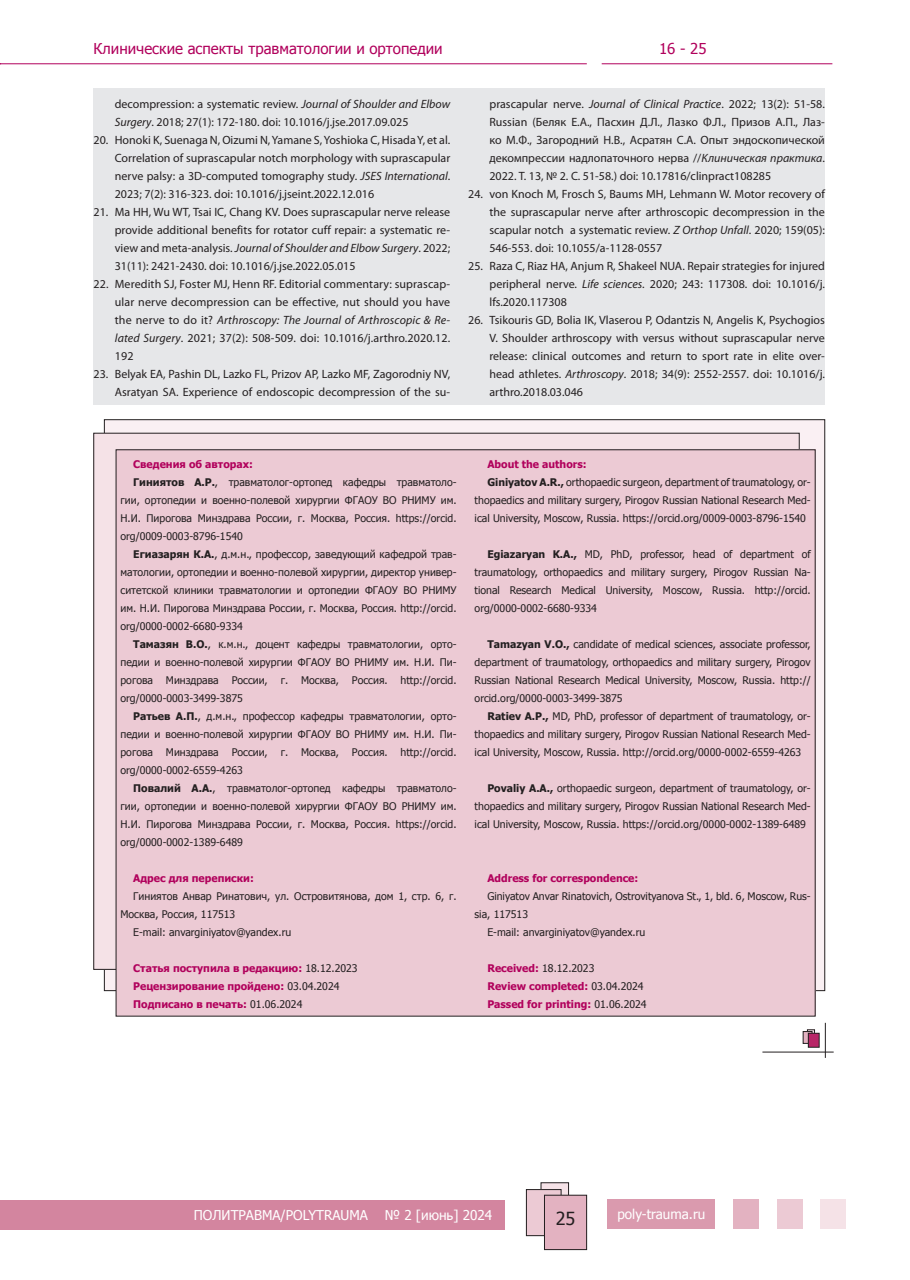
<style>
.page{position:relative;width:910px;height:1280px;background:#fff}
.page>*{position:absolute;margin:0;border:0;box-sizing:border-box;transform-origin:0 0}
.t1{font:18px "Tahoma";color:#231f20}
.t2{font:15px "Tahoma";color:#b1015c}
.t3{font:13.5px "Tahoma";color:#fff}
.t4{font:12px/18px "Myriad Pro";color:#231f20;text-align:justify}
.t5{font:10.5px/18px "Tahoma";color:#231f20;text-align:justify}
.t6{font:700 10.5px/18px "Tahoma";color:#b1015c}
.s1{font-style:italic}
.s2{font-weight:700}
.s3{font-weight:400;color:#231f20}
</style>
<div class="page">
<div style="left:607px;top:1198px;width:107px;height:30px;background:#da9aae"></div>
<div style="left:733px;top:1198px;width:26px;height:30px;background:#e3b2c1"></div>
<div style="left:777px;top:1198px;width:26px;height:30px;background:#eccad4"></div>
<div style="left:821px;top:1198px;width:25px;height:30px;background:#f5e2e7"></div>
<div style="left:0;top:1200px;width:505px;height:29px;background:#d3859f"></div>
<div style="left:541px;top:1183px;width:28px;height:36px;background:#f5e2e7"></div>
<div style="left:541px;top:1182px;width:28px;height:37px;border:1px solid #231f20"></div>
<div style="left:526px;top:1189px;width:35px;height:47px;background:#eccad4"></div>
<div style="left:526px;top:1189px;width:35px;height:47px;border:1px solid #231f20"></div>
<div style="left:544px;top:1195px;width:43px;height:54px;background:#e3b2c1"></div>
<div style="left:544px;top:1195px;width:43px;height:55px;border:1px solid #231f20"></div>
<hr style="left:0;top:63px;width:587px;height:1px;background:#b1015c">
<hr style="left:602px;top:63px;width:230px;height:1px;background:#b1015c">
<div style="left:94px;top:88px;width:731px;height:317px;background:#e6e7e9"></div>
<div style="left:104px;top:420px;width:721px;height:571px;background:#faf0f3"></div>
<div style="left:94px;top:433px;width:705px;height:536px;background:#f5e2e7"></div>
<div style="left:116px;top:450px;width:699px;height:566px;background:#eccad4"></div>
<div style="left:807px;top:1030px;width:7px;height:9px;background:#675e61"></div>
<div style="left:807px;top:1030px;width:8px;height:9px;border:1px solid #231f20"></div>
<svg style="left:805px;top:1033px;width:3px;height:8px"></svg>
<div style="left:803px;top:1031px;width:9px;height:12px;border:1px solid #231f20"></div>
<div style="left:808px;top:1033px;width:11px;height:14px;background:#b82768"></div>
<div style="left:808px;top:1033px;width:11px;height:14px;border:1px solid #231f20"></div>
<hr style="left:762px;top:1052px;width:72px;height:1px;background:#231f20">
<hr style="left:825px;top:1023px;width:1px;height:35px;background:#231f20">
<h2 class="t2" style="left:94px;top:38px;width:351px">Клинические аспекты травматологии и ортопедии</h2>
<h2 class="t2" style="left:659px;top:38px;width:49px">16 - 25</h2>
<p class="t4" style="left:115px;top:95px;width:337px">decompression: a systematic review. <span class="s1">Journal of Shoulder and Elbow<br>Surgery</span>. 2018; 27(1): 172-180. doi: 10.1016/j.jse.2017.09.025</p>
<p class="t4" style="left:115px;top:131px;width:337px;text-indent:-21px">20. Honoki K, Suenaga N, Oizumi N, Yamane S, Yoshioka C, Hisada Y, et al.<br>Correlation of suprascapular notch morphology with suprascapular nerve palsy: a 3D-computed tomography study. <span class="s1">JSES International</span>.<br>2023; 7(2): 316-323. doi: 10.1016/j.jseint.2022.12.016</p>
<p class="t4" style="left:115px;top:203px;width:337px;text-indent:-21px">21. Ma HH, Wu WT, Tsai IC, Chang KV. Does suprascapular nerve release provide additional benefits for rotator cuff repair: a systematic re&shy;view and meta-analysis. <span class="s1">Journal of Shoulder and Elbow Surgery</span>. 2022; 31(11): 2421-2430. doi: 10.1016/j.jse.2022.05.015</p>
<p class="t4" style="left:115px;top:275px;width:337px;text-indent:-21px">22. Meredith SJ, Foster MJ, Henn RF. Editorial commentary: suprascap&shy;ular nerve decompression can be effective, nut should you have the nerve to do it? <span class="s1">Arthroscopy: The Journal of Arthroscopic &amp; Re&shy;lated Surgery</span>. 2021; 37(2): 508-509. doi: 10.1016/j.arthro.2020.12.<br>192</p>
<p class="t4" style="left:94px;top:365px;width:358px;text-align:right">23. Belyak EA, Pashin DL, Lazko FL, Prizov AP, Lazko MF, Zagorodniy NV,<br>Asratyan SA. Eхperience of endoscopic decompression of the su-</p>
<p class="t4" style="left:489px;top:95px;width:337px">prascapular nerve. <span class="s1">Journal of Clinical Practice</span>. 2022; 13(2): 51-58.<br>Russian (Беляк Е.А., Пасхин Д.Л., Лазко Ф.Л., Призов А.П., Лаз&shy;ко М.Ф., Загородний Н.В., Асратян С.А. Опыт эндоскопической декомпрессии надлопаточного нерва //<span class="s1">Клиническая практика</span>.<br>2022. T. 13, № 2. С. 51-58.) doi: 10.17816/clinpract108285</p>
<p class="t4" style="left:489px;top:185px;width:337px;text-indent:-21px">24. von Knoch M, Frosch S, Baums MH, Lehmann W. Motor recovery of the suprascapular nerve after arthroscopic decompression in the scapular notch a systematic review. <span class="s1">Z Orthop Unfall</span>. 2020; 159(05):<br>546-553. doi: 10.1055/a-1128-0557</p>
<p class="t4" style="left:489px;top:257px;width:337px;text-indent:-21px">25. Raza C, Riaz HA, Anjum R, Shakeel NUA. Repair strategies for injured peripheral nerve. <span class="s1">Life sciences</span>. 2020; 243: 117308. doi: 10.1016/j. lfs.2020.117308</p>
<p class="t4" style="left:489px;top:311px;width:337px;text-indent:-21px">26. Tsikouris GD, Bolia IK, Vlaserou P, Odantzis N, Angelis K, Psychogios V. Shoulder arthroscopy with versus without suprascapular nerve release: clinical outcomes and return to sport rate in elite over&shy;head athletes. <span class="s1">Arthroscopy</span>. 2018; 34(9): 2552-2557. doi: 10.1016/j. arthro.2018.03.046</p>
<p class="t6" style="left:133px;top:455px;width:121px">Сведения об авторах:</p>
<p class="t5" style="left:133px;top:473px;width:325px"><span class="s2">Гиниятов А.Р.</span>, травматолог-ортопед кафедры травматоло-</p>
<p class="t5" style="left:120px;top:491px;width:338px">гии, ортопедии и военно-полевой хирургии ФГАОУ ВО РНИМУ им.</p>
<p class="t5" style="left:120px;top:509px;width:338px">Н.И. Пирогова Минздрава России, г. Москва, Россия. https://orcid.</p>
<p class="t5" style="left:120px;top:527px;width:124px">org/0009-0003-8796-1540</p>
<p class="t5" style="left:133px;top:545px;width:325px"><span class="s2">Егиазарян К.А.</span>, д.м.н., профессор, заведующий кафедрой трав-</p>
<p class="t5" style="left:120px;top:563px;width:338px">матологии, ортопедии и военно-полевой хирургии, директор универ-</p>
<p class="t5" style="left:120px;top:581px;width:338px">ситетской клиники травматологии и ортопедии ФГАОУ ВО РНИМУ</p>
<p class="t5" style="left:120px;top:599px;width:338px">им. Н.И. Пирогова Минздрава России, г. Москва, Россия. http://orcid.</p>
<p class="t5" style="left:120px;top:617px;width:124px">org/0000-0002-6680-9334</p>
<p class="t5" style="left:133px;top:635px;width:325px"><span class="s2">Тамазян В.О.</span>, к.м.н., доцент кафедры травматологии, орто-</p>
<p class="t5" style="left:120px;top:653px;width:338px">педии и военно-полевой хирургии ФГАОУ ВО РНИМУ им. Н.И. Пи-</p>
<p class="t5" style="left:120px;top:671px;width:338px">рогова Минздрава России, г. Москва, Россия. http://orcid.</p>
<p class="t5" style="left:120px;top:689px;width:124px">org/0000-0003-3499-3875</p>
<p class="t5" style="left:133px;top:707px;width:325px"><span class="s2">Ратьев А.П.</span>, д.м.н., профессор кафедры травматологии, орто-</p>
<p class="t5" style="left:120px;top:725px;width:338px">педии и военно-полевой хирургии ФГАОУ ВО РНИМУ им. Н.И. Пи-</p>
<p class="t5" style="left:120px;top:743px;width:338px">рогова Минздрава России, г. Москва, Россия. http://orcid.</p>
<p class="t5" style="left:120px;top:761px;width:124px">org/0000-0002-6559-4263</p>
<p class="t5" style="left:133px;top:779px;width:325px"><span class="s2">Повалий А.А.</span>, травматолог-ортопед кафедры травматоло-</p>
<p class="t5" style="left:120px;top:797px;width:338px">гии, ортопедии и военно-полевой хирургии ФГАОУ ВО РНИМУ им.</p>
<p class="t5" style="left:120px;top:815px;width:338px">Н.И. Пирогова Минздрава России, г. Москва, Россия. https://orcid.</p>
<p class="t5" style="left:120px;top:833px;width:124px">org/0000-0002-1389-6489</p>
<p class="t6" style="left:133px;top:868px;width:122px">Адрес для переписки:</p>
<p class="t5" style="left:133px;top:887px;width:325px">Гиниятов Анвар Ринатович, ул. Островитянова, дом 1, стр. 6, г.</p>
<p class="t5" style="left:120px;top:905px;width:116px">Москва, Россия, 117513</p>
<p class="t5" style="left:133px;top:923px;width:160px">E-mail: anvarginiyatov@yandex.ru</p>
<p class="t6" style="left:133px;top:958px;width:226px">Статья поступила в редакцию: <span class="s3">18.12.2023<br></span>Рецензирование пройдено: <span class="s3">03.04.2024<br></span>Подписано в печать: <span class="s3">01.06.2024</span></p>
<p class="t6" style="left:487px;top:454px;width:101px">About the authors:</p>
<p class="t5" style="left:487px;top:473px;width:325px"><span class="s2">Giniyatov A.R.,</span> orthopaedic surgeon, department of traumatology, or-</p>
<p class="t5" style="left:475px;top:491px;width:338px">thopaedics and military surgery, Pirogov Russian National Research Med-</p>
<p class="t5" style="left:475px;top:509px;width:333px">ical University, Moscow, Russia. https://orcid.org/0009-0003-8796-1540</p>
<p class="t5" style="left:475px;top:545px;width:338px;text-indent:13px"><span class="s2">Egiazaryan K.A.,</span> MD, PhD, professor, head of department of traumatology, orthopaedics and military surgery, Pirogov Russian Na&shy;tional Research Medical University, Moscow, Russia. http://orcid. org/0000-0002-6680-9334</p>
<p class="t5" style="left:475px;top:635px;width:338px;text-indent:13px"><span class="s2">Tamazyan V.O.,</span> candidate of medical sciences, associate professor, department of traumatology, orthopaedics and military surgery, Pirogov Russian National Research Medical University, Moscow, Russia. http:// orcid.org/0000-0003-3499-3875</p>
<p class="t5" style="left:475px;top:707px;width:338px;text-indent:13px"><span class="s2">Ratiev A.P.,</span> MD, PhD, professor of department of traumatology, or&shy;thopaedics and military surgery, Pirogov Russian National Research Med&shy;ical University, Moscow, Russia. http://orcid.org/0000-0002-6559-4263</p>
<p class="t5" style="left:475px;top:779px;width:338px;text-indent:13px"><span class="s2">Povaliy A.A.,</span> orthopaedic surgeon, department of traumatology, or&shy;thopaedics and military surgery, Pirogov Russian National Research Med&shy;ical University, Moscow, Russia. https://orcid.org/0000-0002-1389-6489</p>
<p class="t6" style="left:487px;top:868px;width:152px">Address for correspondence:</p>
<p class="t5" style="left:487px;top:887px;width:325px">Giniyatov Anvar Rinatovich, Ostrovityanova St., 1, bld. 6, Moscow, Rus-</p>
<p class="t5" style="left:475px;top:905px;width:55px">sia, 117513</p>
<p class="t5" style="left:487px;top:923px;width:160px">E-mail: anvarginiyatov@yandex.ru</p>
<p class="t6" style="left:487px;top:958px;width:161px">Received: <span class="s3">18.12.2023<br></span>Review completed: <span class="s3">03.04.2024<br></span>Passed for printing: <span class="s3">01.06.2024</span></p>
<p class="t3" style="left:194px;top:1206px;width:176px">ПОЛИТРАВМА/POLYTRAUMA</p>
<p class="t3" style="left:385px;top:1206px;width:109px">№ 2 [июнь] 2024</p>
<h1 class="t1" style="left:556px;top:1206px;width:21px">25</h1>
<p class="t3" style="left:617px;top:1205px;width:89px">poly-trauma.ru</p>
</div>
